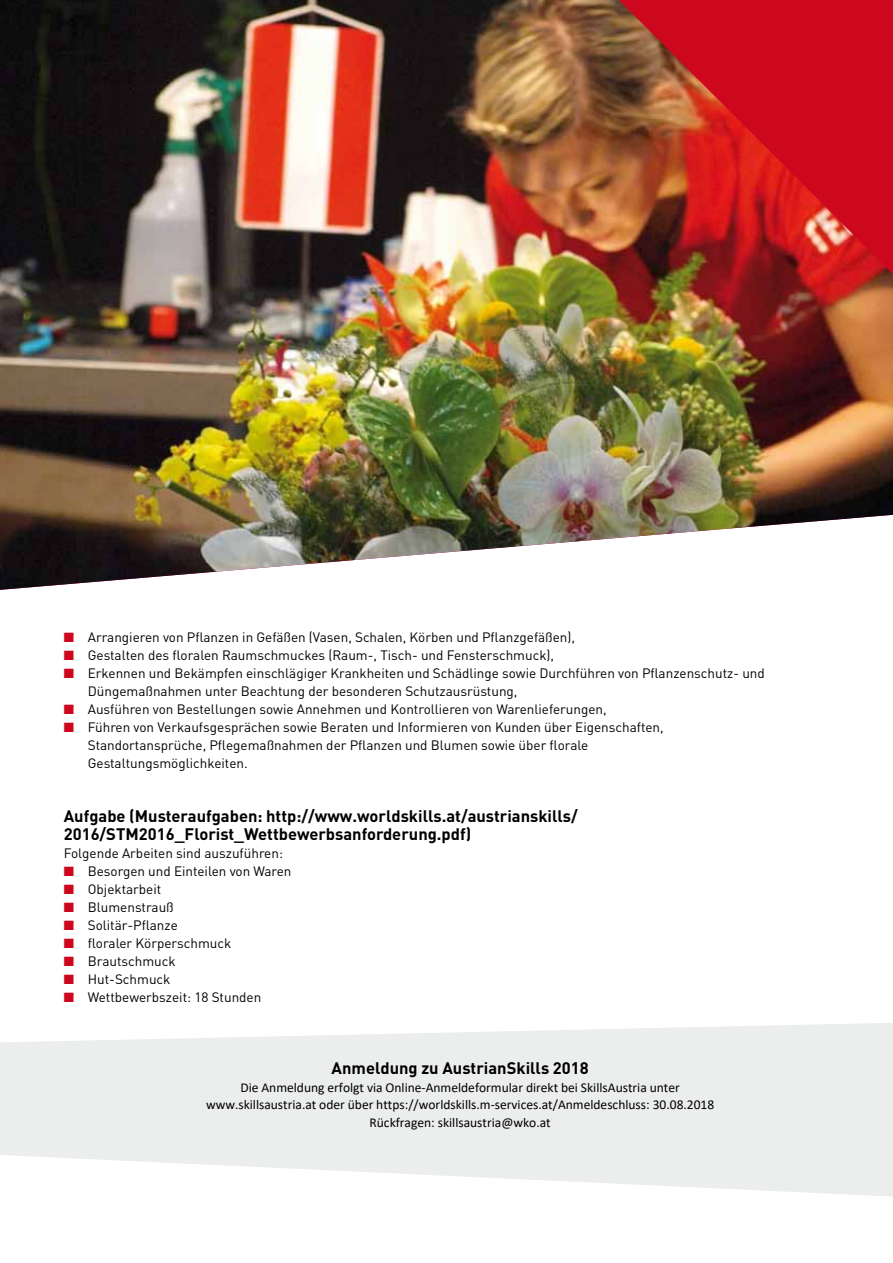
<style>
.page{position:relative;width:893px;height:1263px;background:#fff}
.page>*{position:absolute;margin:0;border:0;box-sizing:border-box;transform-origin:0 0}
.t1{font:700 16.5px/18px "DIN Pro";color:#000}
.t2{font:13.5px/18px "DIN Pro";color:#000}
.t3{font:13.5px/17.7px "Calibri";color:#000;text-align:center}
.s1{color:#cd071e}
</style>
<div class="page">
<img style="left:0;top:0;width:893px;height:590px">
<svg style="left:0;top:1023px;width:893px;height:173px;fill:#eceded"></svg>
<img style="left:619px;top:0;width:274px;height:274px">
<p class="t2" style="left:64px;top:627px;width:513px"><span class="s1">■</span> Arrangieren von Pflanzen in Gefäßen (Vasen, Schalen, Körben und Pflanzgefäßen),</p>
<p class="t2" style="left:64px;top:645px;width:492px"><span class="s1">■</span> Gestalten des floralen Raumschmuckes (Raum-, Tisch- und Fensterschmuck),</p>
<p class="t2" style="left:88px;top:663px;width:679px;text-indent:-24px"><span class="s1">■</span> Erkennen und Bekämpfen einschlägiger Krankheiten und Schädlinge sowie Durchführen von Pflanzenschutz- und<br>Düngemaßnahmen unter Beachtung der besonderen Schutzausrüstung,</p>
<p class="t2" style="left:64px;top:699px;width:544px"><span class="s1">■</span> Ausführen von Bestellungen sowie Annehmen und Kontrollieren von Warenlieferungen,</p>
<p class="t2" style="left:88px;top:717px;width:577px;text-indent:-24px"><span class="s1">■</span> Führen von Verkaufsgesprächen sowie Beraten und Informieren von Kunden über Eigenschaften,<br>Standortansprüche, Pflegemaßnahmen der Pflanzen und Blumen sowie über florale<br>Gestaltungsmöglichkeiten.</p>
<p class="t1" style="left:64px;top:806px;width:516px">Aufgabe (Musteraufgaben: http://www.worldskills.at/austrianskills/<br>2016/STM2016_Florist_Wettbewerbsanforderung.pdf)</p>
<p class="t2" style="left:64px;top:843px;width:221px">Folgende Arbeiten sind auszuführen:</p>
<p class="t2" style="left:64px;top:861px;width:229px"><span class="s1">■</span> Besorgen und Einteilen von Waren</p>
<p class="t2" style="left:64px;top:879px;width:99px"><span class="s1">■</span> Objektarbeit</p>
<p class="t2" style="left:64px;top:897px;width:112px"><span class="s1">■</span> Blumenstrauß</p>
<p class="t2" style="left:64px;top:915px;width:116px"><span class="s1">■</span> Solitär-Pflanze</p>
<p class="t2" style="left:64px;top:933px;width:169px"><span class="s1">■</span> floraler Körperschmuck</p>
<p class="t2" style="left:64px;top:951px;width:113px"><span class="s1">■</span> Brautschmuck</p>
<p class="t2" style="left:64px;top:969px;width:108px"><span class="s1">■</span> Hut-Schmuck</p>
<p class="t2" style="left:64px;top:987px;width:199px"><span class="s1">■</span> Wettbewerbszeit: 18 Stunden</p>
<p class="t1" style="left:332px;top:1058px;width:259px">Anmeldung zu Austrianskills 2018</p>
<p class="t3" style="left:206px;top:1078px;width:510px">Die Anmeldung erfolgt via Online-Anmeldeformular direkt bei SkillsAustria unter www.skillsaustria.at oder über https://worldskills.m-services.at/Anmeldeschluss: 30.08.2018<br>Rückfragen: skillsaustria@wko.at</p>
</div>
